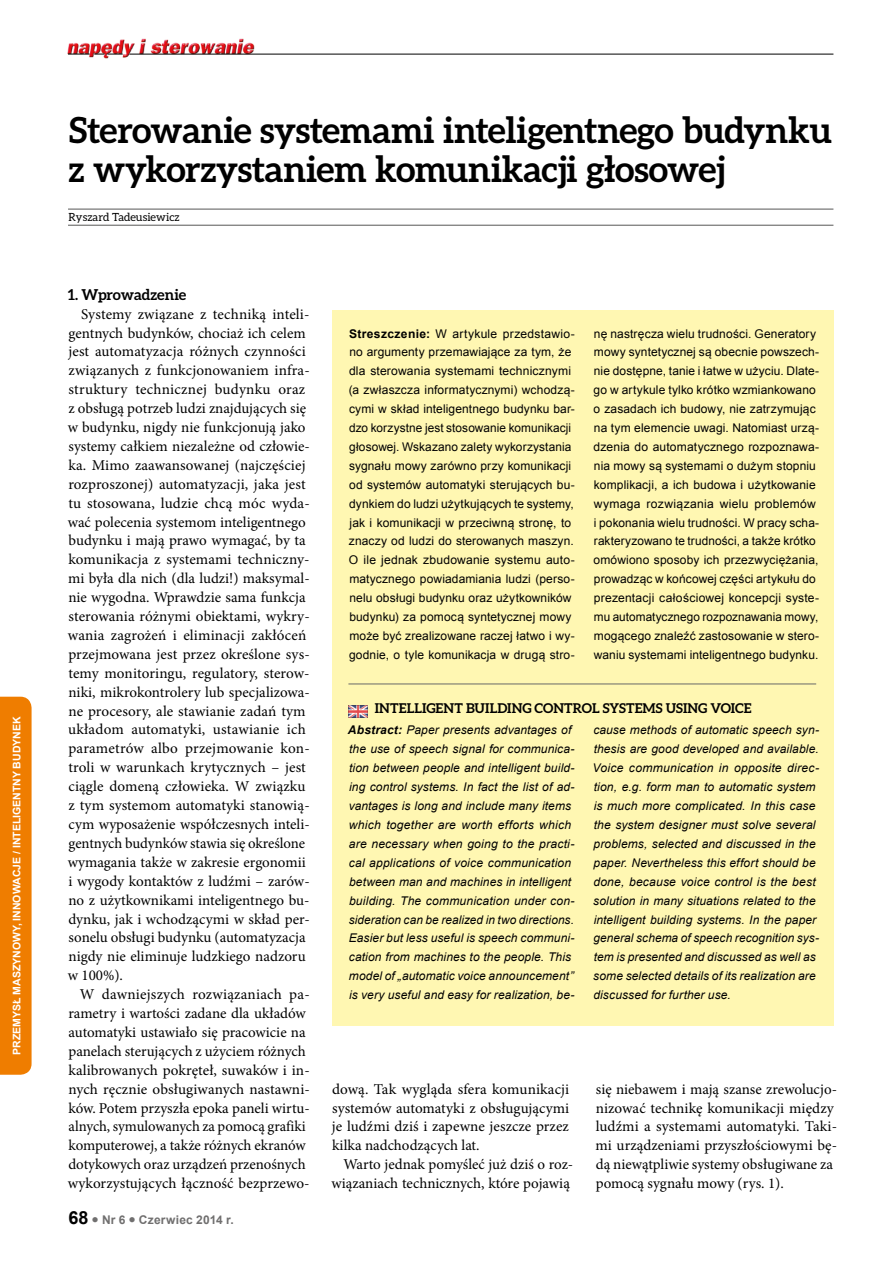
<style>
.page{position:relative;width:893px;height:1263px;background:#fff}
.page>*{position:absolute;margin:0;border:0;box-sizing:border-box;transform-origin:0 0}
.t1{font:700 36px/39px "Aleo";letter-spacing:-.01em;color:#000}
.t2{font:15px/18.9px "Minion Pro";color:#000}
.t3{font:700 15px "Aleo";letter-spacing:-.01em;color:#000}
.t4{font:700 13.5px "Aleo";letter-spacing:.005em;color:#000}
.t5{font:12px/18.9px "Arial";letter-spacing:.01em;color:#000}
.t6{font:italic 12px/18.9px "Arial";letter-spacing:.01em;color:#000}
.t7{font:700 12px "Arial";letter-spacing:.02em;color:#706f6f}
.t8{font:11.25px "Aleo";color:#000}
.t9{font:700 10.5px "Arial";color:#fff}
.s1{font-size:18px;color:#000}
.s2{font-weight:700}
</style>
<div class="page">
<img style="left:67px;top:38px;width:190px;height:21px">
<hr style="left:129px;top:54px;width:704px;height:1px;background:#000">
<svg style="left:68px;top:54px;width:55px;height:1px"></svg>
<div style="left:0;top:697px;width:32px;height:378px;background:#ef7d00"></div>
<hr style="left:68px;top:209px;width:765px;height:1px;background:#575756">
<hr style="left:68px;top:225px;width:765px;height:1px;background:#575756">
<div style="left:332px;top:310px;width:501px;height:716px;background:#fff7b2"></div>
<hr style="left:348px;top:684px;width:468px;height:1px;background:#686868">
<img style="left:349px;top:705px;width:19px;height:12px">
<p class="t9" style="left:10px;top:1055px;width:340px;rotate:-90deg">Przemysł maszynowy, innowacje / Inteligentny budynek</p>
<h1 class="t1" style="left:69px;top:110px;width:765px">Sterowanie systemami inteligentnego budynku z wykorzystaniem komunikacji głosowej</h1>
<p class="t8" style="left:69px;top:210px;width:113px">Ryszard Tadeusiewicz</p>
<p class="t3" style="left:68px;top:286px;width:120px">1. Wprowadzenie</p>
<p class="t2" style="left:68px;top:304px;width:244px;text-indent:13px">Systemy związane z techniką inteli&shy;gentnych budynków, chociaż ich celem jest automatyzacja różnych czynności związanych z funkcjonowaniem infra&shy;struktury technicznej budynku oraz z obsługą potrzeb ludzi znajdujących się w budynku, nigdy nie funkcjonują jako systemy całkiem niezależne od człowie&shy;ka. Mimo zaawansowanej (najczęściej rozproszonej) automatyzacji, jaka jest tu stosowana, ludzie chcą móc wyda&shy;wać polecenia systemom inteligentnego budynku i mają prawo wymagać, by ta komunikacja z systemami techniczny&shy;mi była dla nich (dla ludzi!) maksymal&shy;nie wygodna. Wprawdzie sama funkcja sterowania różnymi obiektami, wykry&shy;wania zagrożeń i eliminacji zakłóceń przejmowana jest przez określone sys&shy;temy monitoringu, regulatory, sterow&shy;niki, mikrokontrolery lub specjalizowa&shy;ne procesory, ale stawianie zadań tym układom automatyki, ustawianie ich parametrów albo przejmowanie kon&shy;troli w warunkach krytycznych – jest ciągle domeną człowieka. W związku z tym systemom automatyki stanowią&shy;cym wyposażenie współczesnych inteli&shy;gentnych budynków stawia się określone wymagania także w zakresie ergonomii i wygody kontaktów z ludźmi – zarów&shy;no z użytkownikami inteligentnego bu&shy;dynku, jak i wchodzącymi w skład per&shy;sonelu obsługi budynku (automatyzacja nigdy nie eliminuje ludzkiego nadzoru w 100%).</p>
<p class="t2" style="left:68px;top:985px;width:244px;text-indent:12px">W dawniejszych rozwiązaniach pa&shy;rametry i wartości zadane dla układów automatyki ustawiało się pracowicie na panelach sterujących z użyciem różnych kalibrowanych pokręteł, suwaków i in&shy;nych ręcznie obsługiwanych nastawni&shy;ków. Potem przyszła epoka paneli wirtu&shy;alnych, symulowanych za pomocą grafiki komputerowej, a także różnych ekranów dotykowych oraz urządzeń przenośnych wykorzystujących łączność bezprzewo-</p>
<p class="t7" style="left:68px;top:1212px;width:167px"><span class="s1">68</span> ● Nr 6 ● Czerwiec 2014 r.</p>
<p class="t5" style="left:349px;top:324px;width:227px"><span class="s2">Streszczenie:</span> W artykule przedstawio&shy;no argumenty przemawiające za tym, że dla sterowania systemami technicznymi (a zwłaszcza informatycznymi) wchodzą&shy;cymi w skład inteligentnego budynku bar&shy;dzo korzystne jest stosowanie komunikacji głosowej. Wskazano zalety wykorzystania sygnału mowy zarówno przy komunikacji od systemów automatyki sterujących bu&shy;dynkiem do ludzi użytkujących te systemy, jak i komunikacji w przeciwną stronę, to znaczy od ludzi do sterowanych maszyn.<br>O ile jednak zbudowanie systemu auto&shy;matycznego powiadamiania ludzi (perso&shy;nelu obsługi budynku oraz użytkowników budynku) za pomocą syntetycznej mowy może być zrealizowane raczej łatwo i wy&shy;godnie, o tyle komunikacja w drugą stro-</p>
<p class="t5" style="left:594px;top:324px;width:227px">nę nastręcza wielu trudności. Generatory mowy syntetycznej są obecnie powszech&shy;nie dostępne, tanie i łatwe w użyciu. Dlate&shy;go w artykule tylko krótko wzmiankowano o zasadach ich budowy, nie zatrzymując na tym elemencie uwagi. Natomiast urzą&shy;dzenia do automatycznego rozpoznawa&shy;nia mowy są systemami o dużym stopniu komplikacji, a ich budowa i użytkowanie wymaga rozwiązania wielu problemów i pokonania wielu trudności. W pracy scha&shy;rakteryzowano te trudności, a także krótko omówiono sposoby ich przezwyciężania, prowadząc w końcowej części artykułu do prezentacji całościowej koncepcji syste&shy;mu automatycznego rozpoznawania mowy, mogącego znaleźć zastosowanie w stero&shy;waniu systemami inteligentnego budynku.</p>
<p class="t4" style="left:375px;top:700px;width:378px">Intelligent building control systems using voice</p>
<p class="t6" style="left:348px;top:721px;width:228px"><span class="s2">Abstract:</span> Paper presents advantages of the use of speech signal for communica&shy;tion between people and intelligent build&shy;ing control systems. In fact the list of ad&shy;vantages is long and include many items which together are worth efforts which are necessary when going to the practi&shy;cal applications of voice communication between man and machines in intelligent building. The communication under con&shy;sideration can be realized in two directions.<br>Easier but less useful is speech communi&shy;cation from machines to the people. This model of „automatic voice announcement” is very useful and easy for realization, be-</p>
<p class="t6" style="left:592px;top:721px;width:228px">cause methods of automatic speech syn&shy;thesis are good developed and available.<br>Voice communication in opposite direc&shy;tion, e.g. form man to automatic system is much more complicated. In this case the system designer must solve several problems, selected and discussed in the paper. Nevertheless this effort should be done, because voice control is the best solution in many situations related to the intelligent building systems. In the paper general schema of speech recognition sys&shy;tem is presented and discussed as well as some selected details of its realization are discussed for further use.</p>
<p class="t2" style="left:332px;top:1079px;width:239px;text-align:justify">dową. Tak wygląda sfera komunikacji systemów automatyki z obsługującymi je ludźmi dziś i zapewne jeszcze przez kilka nadchodzących lat.</p>
<p class="t2" style="left:331px;top:1155px;width:243px;text-align:right">Warto jednak pomyśleć już dziś o roz&shy;wiązaniach technicznych, które pojawią</p>
<p class="t2" style="left:596px;top:1079px;width:243px">się niebawem i mają szanse zrewolucjo&shy;nizować technikę komunikacji między ludźmi a systemami automatyki. Taki&shy;mi urządzeniami przyszłościowymi bę&shy;dą niewątpliwie systemy obsługiwane za pomocą sygnału mowy (rys. 1).</p>
</div>
